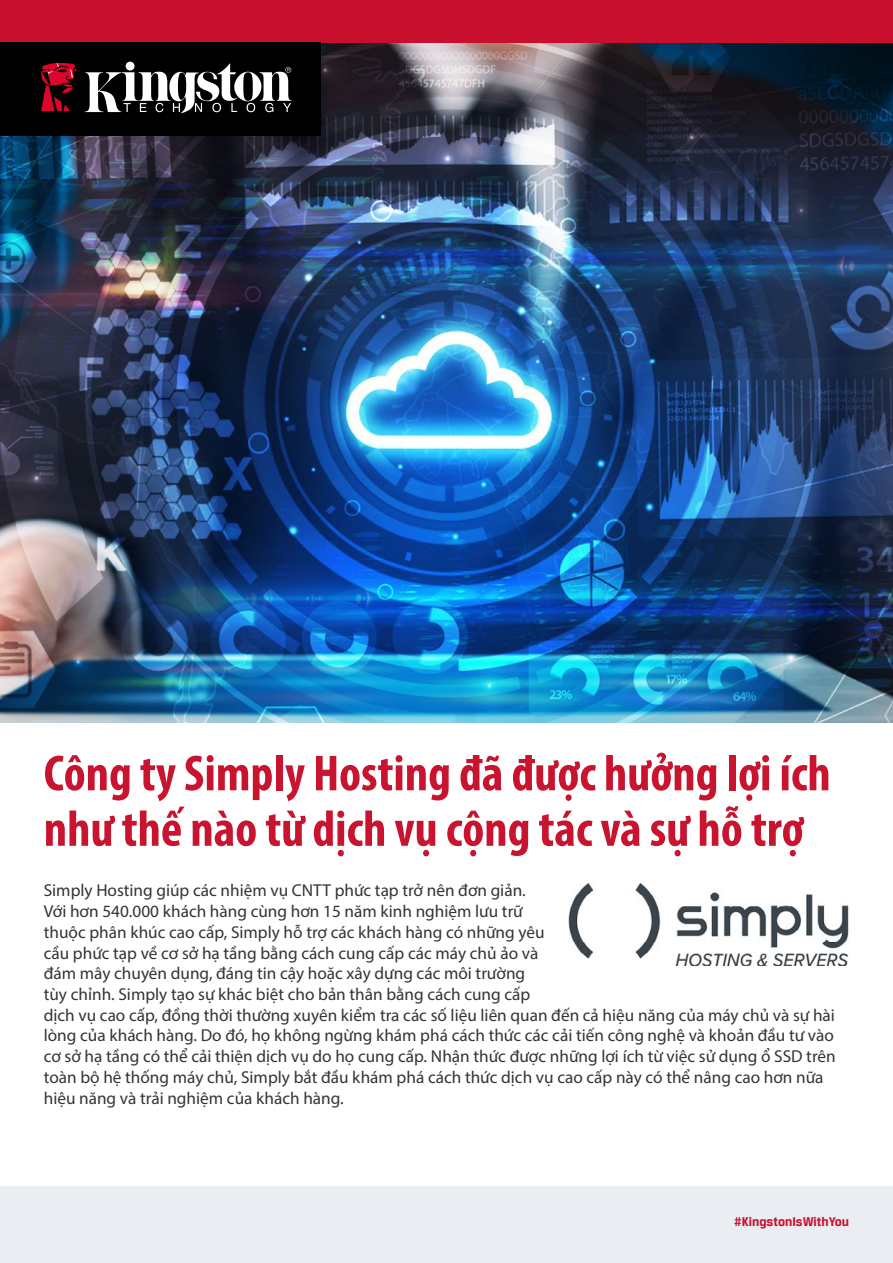
<style>
.page{position:relative;width:893px;height:1263px;background:#fff}
.page>*{position:absolute;margin:0;border:0;box-sizing:border-box;transform-origin:0 0}
.t1{font:700 condensed 51px/55.5px "Myriad Pro";color:#c91430}
.t2{font:17.25px/20.7px "Myriad Pro";color:#343434}
.t3{font:700 13.5px "Breuer Text";color:#c8102e}
</style>
<div class="page">
<img style="left:0;top:43px;width:893px;height:680px">
<div style="left:0;top:0;width:893px;height:43px;background:#c8102e"></div>
<div style="left:0;top:43px;width:321px;height:93px;background:#000"></div>
<div style="left:126px;top:62px;width:9px;height:9px;background:#fff;border-radius:50%"></div>
<svg style="left:85px;top:64px;width:207px;height:49px"></svg>
<svg style="left:41px;top:62px;width:35px;height:50px"></svg>
<div style="left:0;top:1186px;width:893px;height:77px;background:#eaedf1"></div>
<img style="left:568px;top:883px;width:281px;height:82px">
<h1 class="t1" style="left:44px;top:744px;width:788px">Công ty Simply Hosting đã được hưởng lợi ích như thế nào từ dịch vụ cộng tác và sự hỗ trợ</h1>
<p class="t2" style="left:44px;top:880px;width:793px">Simply Hosting giúp các nhiệm vụ CNTT phức tạp trở nên đơn giản.<br>Với hơn 540.000 khách hàng cùng hơn 15 năm kinh nghiệm lưu trữ<br>thuộc phân khúc cao cấp, Simply hỗ trợ các khách hàng có những yêu<br>cầu phức tạp về cơ sở hạ tầng bằng cách cung cấp các máy chủ ảo và<br>đám mây chuyên dụng, đáng tin cậy hoặc xây dựng các môi trường<br>tùy chỉnh. Simply tạo sự khác biệt cho bản thân bằng cách cung cấp<br>dịch vụ cao cấp, đồng thời thường xuyên kiểm tra các số liệu liên quan đến cả hiệu năng của máy chủ và sự hài lòng của khách hàng. Do đó, họ không ngừng khám phá cách thức các cải tiến công nghệ và khoản đầu tư vào cơ sở hạ tầng có thể cải thiện dịch vụ do họ cung cấp. Nhận thức được những lợi ích từ việc sử dụng ổ SSD trên toàn bộ hệ thống máy chủ, Simply bắt đầu khám phá cách thức dịch vụ cao cấp này có thể nâng cao hơn nữa hiệu năng và trải nghiệm của khách hàng.</p>
<p class="t3" style="left:734px;top:1213px;width:117px">#KingstonIsWithYou</p>
</div>
